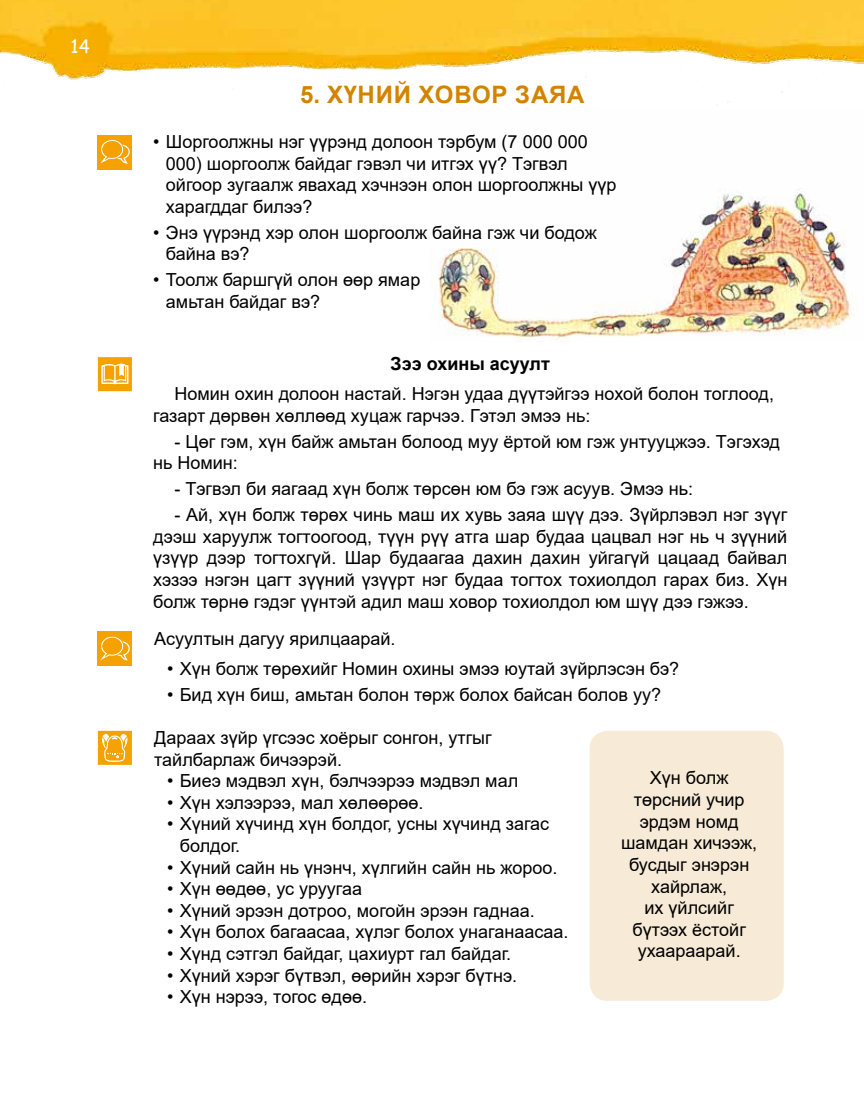
<style>
.page{position:relative;width:864px;height:1106px;background:#fff}
.page>*{position:absolute;margin:0;border:0;box-sizing:border-box;transform-origin:0 0}
.t1{font:700 24px "Arial";letter-spacing:.035em;color:#d28400}
.t2{font:18px/21.6px "Arial";color:#000}
.t3{font:700 18px "Arial";color:#000}
.t4{font:18px "Mogul Comic Sans";color:#fff}
</style>
<div class="page">
<img style="left:0;top:0;width:863px;height:103px">
<img style="left:430px;top:188px;width:424px;height:152px">
<div style="left:589px;top:731px;width:194px;height:270px;background:#f7ebd7;border-radius:18px"></div>
<div style="left:98px;top:135px;width:34px;height:34px;background:#f5a200"></div>
<svg style="left:100px;top:140px;width:30px;height:24px"></svg>
<div style="left:98px;top:632px;width:34px;height:34px;background:#f5a200"></div>
<svg style="left:100px;top:636px;width:30px;height:24px"></svg>
<svg style="left:98px;top:357px;width:34px;height:34px"></svg>
<svg style="left:98px;top:730px;width:34px;height:35px"></svg>
<p class="t4" style="left:71px;top:34px;width:21px">14</p>
<h1 class="t1" style="left:300px;top:77px;width:286px">5. Хүний ховор заяа</h1>
<p class="t2" style="left:166px;top:131px;width:452px;text-indent:-13px">• Шоргоолжны нэг үүрэнд долоон тэрбум (7 000 000<br>000) шоргоолж байдаг гэвэл чи итгэх үү? Тэгвэл ойгоор зугаалж явахад хэчнээн олон шоргоолжны үүр харагддаг билээ?</p>
<p class="t2" style="left:166px;top:222px;width:432px;text-indent:-13px">• Энэ үүрэнд хэр олон шоргоолж байна гэж чи бодож байна вэ?</p>
<p class="t2" style="left:166px;top:269px;width:256px;text-indent:-13px">• Тоолж баршгүй олон өөр ямар амьтан байдаг вэ?</p>
<p class="t3" style="left:390px;top:351px;width:161px">Зээ охины асуулт</p>
<p class="t2" style="left:153px;top:383px;width:622px;text-indent:21px">Номин охин долоон настай. Нэгэн удаа дүүтэйгээ нохой болон тоглоод, газарт дөрвөн хөллөөд хуцаж гарчээ. Гэтэл эмээ нь:</p>
<p class="t2" style="left:153px;top:430px;width:628px;text-indent:21px">- Цөг гэм, хүн байж амьтан болоод муу ёртой юм гэж унтууцжээ. Тэгэхэд нь Номин:</p>
<p class="t2" style="left:174px;top:478px;width:520px">- Тэгвэл би яагаад хүн болж төрсөн юм бэ гэж асуув. Эмээ нь:</p>
<p class="t2" style="left:153px;top:504px;width:635px;text-align:justify;text-indent:21px">- Ай, хүн болж төрөх чинь маш их хувь заяа шүү дээ. Зүйрлэвэл нэг зүүг дээш харуулж тогтоогоод, түүн рүү атга шар будаа цацвал нэг нь ч зүүний үзүүр дээр тогтохгүй. Шар будаагаа дахин дахин уйгагүй цацаад байвал хэзээ нэгэн цагт зүүний үзүүрт нэг будаа тогтох тохиолдол гарах биз. Хүн болж төрнө гэдэг үүнтэй адил маш ховор тохиолдол юм шүү дээ гэжээ.</p>
<p class="t2" style="left:154px;top:627px;width:243px">Асуултын дагуу ярилцаарай.</p>
<p class="t2" style="left:167px;top:657px;width:513px">• Хүн болж төрөхийг Номин охины эмээ юутай зүйрлэсэн бэ?</p>
<p class="t2" style="left:167px;top:683px;width:495px">• Бид хүн биш, амьтан болон төрж болох байсан болов уу?</p>
<p class="t2" style="left:154px;top:726px;width:339px">Дараах зүйр үгсээс хоёрыг сонгон, утгыг тайлбарлаж бичээрэй.</p>
<p class="t2" style="left:167px;top:770px;width:352px">• Биеэ мэдвэл хүн, бэлчээрээ мэдвэл мал</p>
<p class="t2" style="left:167px;top:791px;width:258px">• Хүн хэлээрээ, мал хөлөөрөө.</p>
<p class="t2" style="left:180px;top:813px;width:371px;text-indent:-13px">• Хүний хүчинд хүн болдог, усны хүчинд загас болдог.</p>
<p class="t2" style="left:167px;top:856px;width:392px">• Хүний сайн нь үнэнч, хүлгийн сайн нь жороо.</p>
<p class="t2" style="left:167px;top:878px;width:196px">• Хүн өөдөө, ус уруугаа</p>
<p class="t2" style="left:167px;top:899px;width:369px">• Хүний эрээн дотроо, могойн эрээн гаднаа.</p>
<p class="t2" style="left:167px;top:921px;width:403px">• Хүн болох багаасаа, хүлэг болох унаганаасаа.</p>
<p class="t2" style="left:167px;top:942px;width:345px">• Хүнд сэтгэл байдаг, цахиурт гал байдаг.</p>
<p class="t2" style="left:167px;top:964px;width:351px">• Хүний хэрэг бүтвэл, өөрийн хэрэг бүтнэ.</p>
<p class="t2" style="left:167px;top:986px;width:201px">• Хүн нэрээ, тогос өдөө.</p>
<p class="t2" style="left:620px;top:767px;width:138px;text-align:center">Хүн болж төрсний учир эрдэм номд шамдан хичээж, бусдыг энэрэн хайрлаж,<br>их үйлсийг бүтээх ёстойг ухаараарай.</p>
</div>
